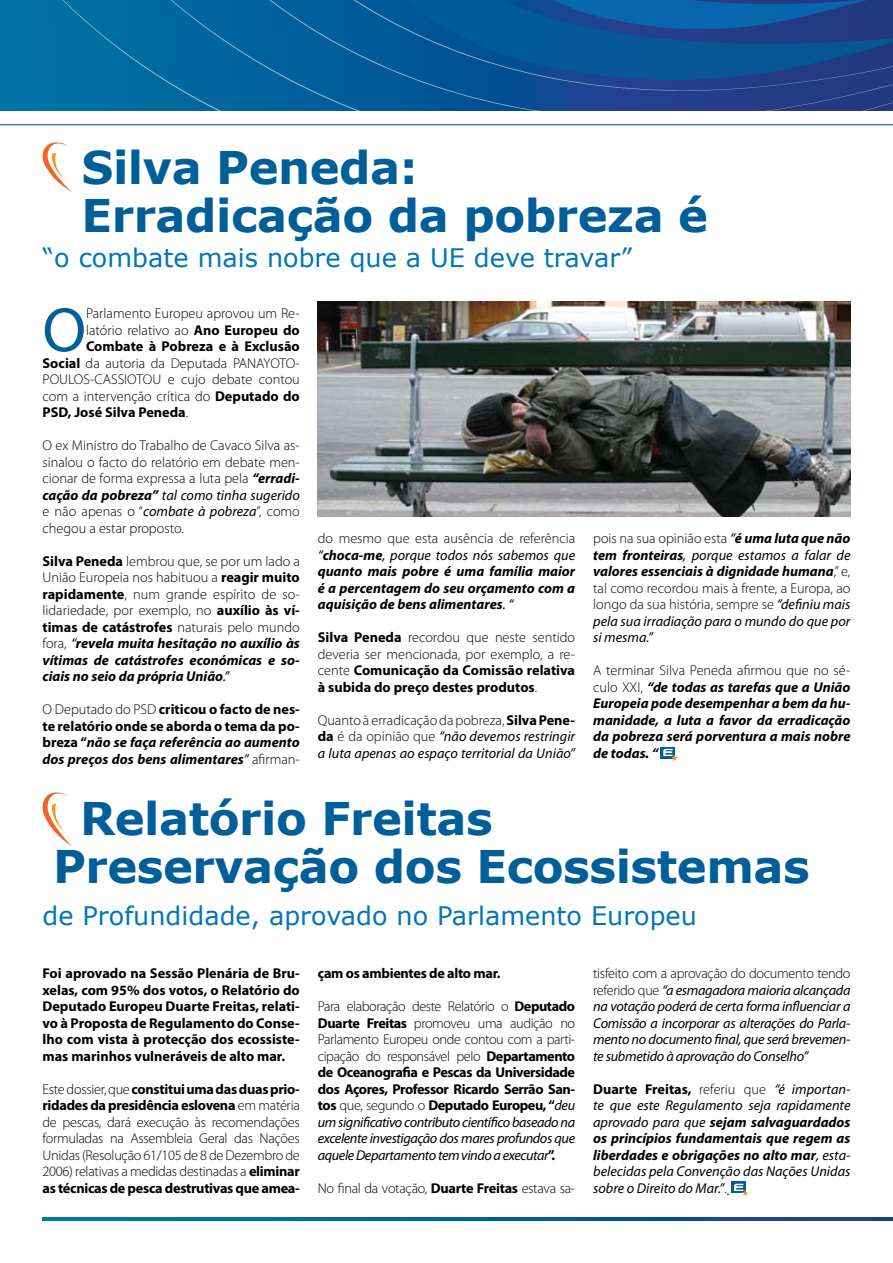
<style>
.page{position:relative;width:893px;height:1263px;background:#fff}
.page>*{position:absolute;margin:0;border:0;box-sizing:border-box;transform-origin:0 0}
.t1{font:63.15px "Myriad Pro";color:#005f99}
.t2{font:700 45px/48px "Verdana";letter-spacing:-.01em;color:#005f99}
.t3{font:25.5px "Verdana";color:#0075b9}
.t4{font:300 14.25px/16.5px "Myriad Pro";color:#000;text-align:justify}
.t5{font:700 14.25px/16.5px "Myriad Pro";color:#000;text-align:justify}
.t6{font:italic 14.25px/16.5px "Myriad Pro";color:#000;text-align:justify}
.t7{font:italic 700 14.25px/16.5px "Myriad Pro";color:#000;text-align:justify}
.t8{font:300 14.25px "Myriad Pro";letter-spacing:-.02em;color:#000}
.t9{font:700 14.25px "Myriad Pro";letter-spacing:-.02em;color:#000}
.s1{font-weight:700}
.s2{font-weight:300}
.s3{font-weight:700;font-style:italic}
.s4{font-weight:400;font-style:italic}
.s5{font-style:italic}
.s6{font-weight:300;font-style:normal}
.s7{font-weight:400}
.s8{font-weight:700;font-style:normal}
</style>
<div class="page">
<svg style="left:43px;top:1218px;width:850px;height:2px;background:#075e99"></svg>
<div style="left:0;top:0;width:893px;height:110px;background:#0070a1"></div>
<svg style="left:116px;top:0;width:776px;height:126px"></svg>
<svg style="left:301px;top:0;width:591px;height:108px;background:#0e5092"></svg>
<svg style="left:434px;top:0;width:437px;height:49px"></svg>
<hr style="left:0;top:124px;width:893px;height:1px;background:#005f99">
<svg style="left:892px;top:0;width:1px;height:126px"></svg>
<svg style="left:660px;top:747px;width:15px;height:11px"></svg>
<svg style="left:663px;top:749px;width:15px;height:12px"></svg>
<img style="left:318px;top:302px;width:532px;height:214px">
<svg style="left:42px;top:142px;width:30px;height:50px"></svg>
<svg style="left:731px;top:1181px;width:15px;height:3px"></svg>
<svg style="left:727px;top:1184px;width:21px;height:12px"></svg>
<svg style="left:42px;top:792px;width:30px;height:55px"></svg>
<h2 class="t2" style="left:82px;top:144px;width:628px">Silva Peneda:<br>Erradicação da pobreza é</h2>
<h3 class="t3" style="left:43px;top:241px;width:591px">“o combate mais nobre que a UE deve travar”</h3>
<h1 class="t1" style="left:43px;top:291px;width:40px">O</h1>
<p class="t4" style="left:86px;top:305px;width:215px">Parlamento Europeu aprovou um Re-</p>
<p class="t4" style="left:86px;top:322px;width:215px">latório relativo ao <span class="s1">Ano Europeu do</span></p>
<p class="t5" style="left:86px;top:338px;width:215px">Combate à Pobreza e à Exclusão</p>
<p class="t4" style="left:43px;top:355px;width:259px"><span class="s1">Social</span> da autoria da Deputada PANAYOTO-</p>
<p class="t4" style="left:43px;top:371px;width:259px">POULOS-CASSIOTOU e cujo debate contou</p>
<p class="t4" style="left:43px;top:388px;width:259px">com a intervenção crítica do <span class="s1">Deputado do</span></p>
<p class="t5" style="left:43px;top:404px;width:147px">PSD, José Silva Peneda<span class="s2">.</span></p>
<p class="t4" style="left:43px;top:437px;width:259px">O ex Ministro do Trabalho de Cavaco Silva as&shy;sinalou o facto do relatório em debate men&shy;cionar de forma expressa a luta pela <span class="s3">“erradi&shy;cação da pobreza”</span> <span class="s4">tal como tinha sugerido </span>e não apenas o “<span class="s4">combate à pobreza</span>”, como chegou a estar proposto.</p>
<p class="t4" style="left:43px;top:553px;width:259px"><span class="s1">Silva Peneda</span> lembrou que, se por um lado a União Europeia nos habituou a <span class="s1">reagir muito rapidamente</span>, num grande espírito de so&shy;lidariedade, por exemplo, no <span class="s1">auxílio às ví&shy;timas de catástrofes</span> naturais pelo mundo fora, <span class="s4">“</span><span class="s3">revela muita hesitação no auxílio às vítimas de catástrofes económicas e so&shy;ciais no seio da própria União</span><span class="s4">.”</span></p>
<p class="t5" style="left:43px;top:701px;width:259px"><span class="s2">O Deputado do PSD</span> criticou o facto de nes&shy;te relatório onde se aborda o tema da po&shy;breza “<span class="s5">não se faça referência ao aumento dos preços dos bens alimentares</span><span class="s4">”</span> <span class="s2">afirman-</span></p>
<p class="t7" style="left:318px;top:530px;width:259px"><span class="s6">do mesmo que esta ausência de referência </span><span class="s7">“</span>choca-me<span class="s7">, porque todos nós sabemos que </span>quanto mais pobre é uma família maior é a percentagem do seu orçamento com a aquisição de bens alimentares<span class="s7">. “</span></p>
<p class="t5" style="left:318px;top:629px;width:259px">Silva Peneda <span class="s2">recordou que neste sentido deveria ser mencionada, por exemplo, a re&shy;cente</span> Comunicação da Comissão relativa à subida do preço destes produtos<span class="s2">.</span></p>
<p class="t6" style="left:318px;top:712px;width:259px"><span class="s6">Quanto à erradicação da pobreza,</span> <span class="s8">Silva Pene&shy;da</span> <span class="s6">é da opinião que</span> “não devemos restringir a luta apenas ao espaço territorial da União”</p>
<p class="t4" style="left:593px;top:530px;width:259px">pois na sua opinião esta <span class="s4">“</span><span class="s3">é uma luta que não tem fronteiras</span><span class="s4">, porque estamos a falar de </span><span class="s3">valores essenciais à dignidade humana</span>,” e, tal como recordou mais à frente, a Europa, ao longo da sua história, sempre se <span class="s4">“definiu mais pela sua irradiação para o mundo do que por si mesma.”</span></p>
<p class="t7" style="left:593px;top:662px;width:259px"><span class="s6">A terminar Silva Peneda afirmou que no sé&shy;culo XXI,</span> “de todas as tarefas que a União Europeia pode desempenhar a bem da hu&shy;manidade, a luta a favor da erradicação da pobreza será porventura a mais nobre de todas. “</p>
<h2 class="t2" style="left:53px;top:794px;width:758px;text-indent:27px">Relatório Freitas<br>Preservação dos Ecossistemas</h2>
<h3 class="t3" style="left:43px;top:900px;width:656px">de Profundidade, aprovado no Parlamento Europeu</h3>
<p class="t5" style="left:43px;top:965px;width:259px">Foi aprovado na Sessão Plenária de Bru&shy;xelas, com 95% dos votos, o Relatório do Deputado Europeu Duarte Freitas, relati&shy;vo à Proposta de Regulamento do Conse&shy;lho com vista à protecção dos ecossiste&shy;mas marinhos vulneráveis de alto mar.</p>
<p class="t4" style="left:43px;top:1081px;width:259px">Este dossier, que <span class="s1">constitui uma das duas prio&shy;ridades da presidência eslovena</span> em matéria de pescas, dará execução às recomendações formuladas na Assembleia Geral das Nações Unidas (Resolução 61/105 de 8 de Dezembro de 2006) relativas a medidas destinadas a <span class="s1">eliminar as técnicas de pesca destrutivas que amea-</span></p>
<p class="t9" style="left:318px;top:964px;width:184px">çam os ambientes de alto mar.</p>
<p class="t5" style="left:318px;top:998px;width:259px"><span class="s2">Para elaboração deste Relatório o</span> Deputado Duarte Freitas <span class="s2">promoveu uma audição no Parlamento Europeu onde contou com a parti&shy;cipação do responsável pelo</span> Departamento de Oceanografia e Pescas da Universidade dos Açores, Professor Ricardo Serrão San&shy;tos <span class="s2">que, segundo o</span> Deputado Europeu, “<span class="s4">deu um significativo contributo científico baseado na excelente investigação dos mares profundos que aquele Departamento tem vindo a executar</span>”.</p>
<p class="t8" style="left:318px;top:1179px;width:259px">No final da votação, <span class="s1">Duarte Freitas</span> estava sa-</p>
<p class="t6" style="left:593px;top:965px;width:259px"><span class="s6">tisfeito com a aprovação do documento tendo referido que</span> “a esmagadora maioria alcançada na votação poderá de certa forma influenciar a Comissão a incorporar as alterações do Parla&shy;mento no documento final, que será brevemen&shy;te submetido à aprovação do Conselho”</p>
<p class="t6" style="left:593px;top:1080px;width:259px"><span class="s8">Duarte Freitas,</span> <span class="s6">referiu que</span> “é importan&shy;te que este Regulamento seja rapidamente aprovado para que <span class="s1">sejam salvaguardados os princípios fundamentais que regem as liberdades e obrigações no alto mar</span>, esta&shy;belecidas pela Convenção das Nações Unidas sobre o Direito do Mar.”<span class="s6">.</span></p>
</div>
